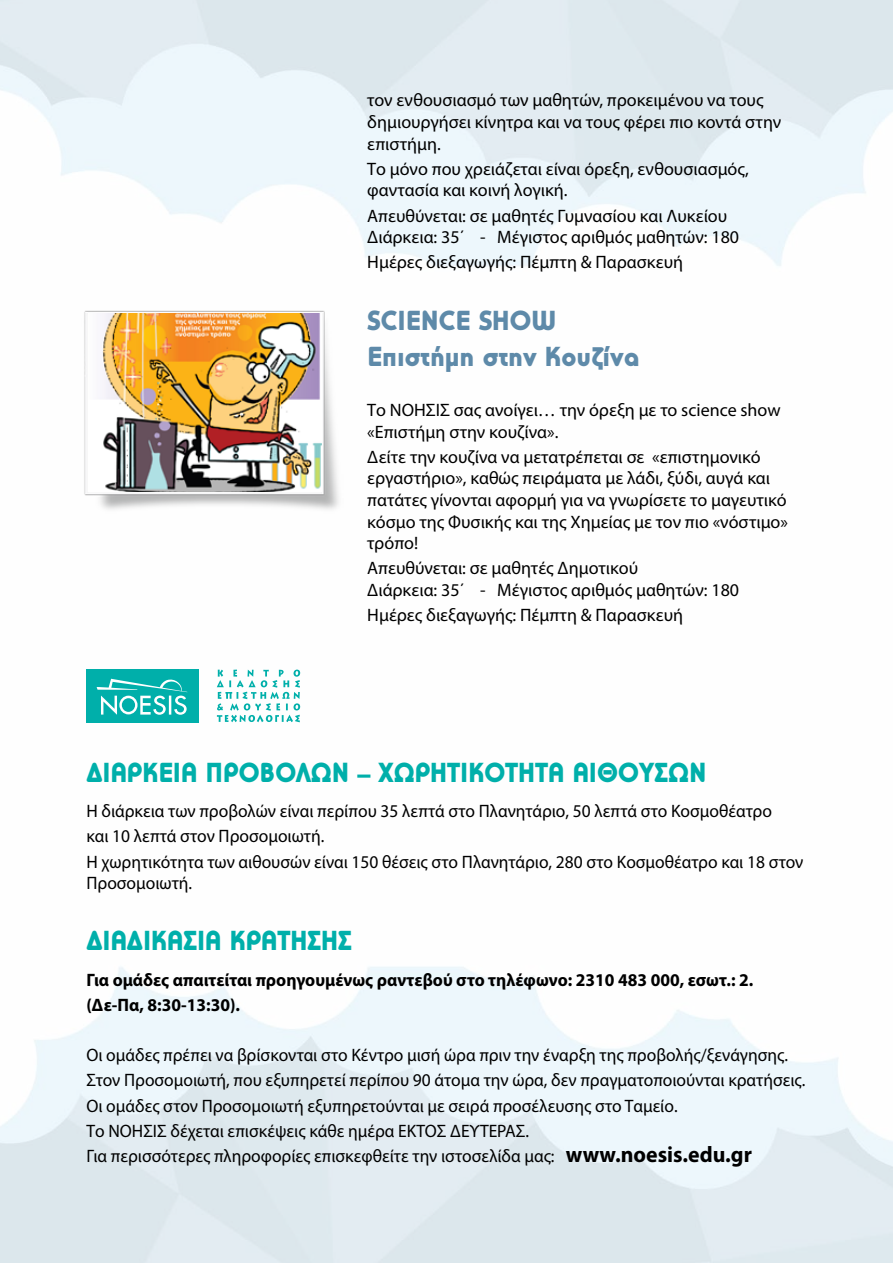
<style>
.page{position:relative;width:893px;height:1263px;background:#fff}
.page>*{position:absolute;margin:0;border:0;box-sizing:border-box;transform-origin:0 0}
.t1{font:900 27px "PF Universal";color:#00afaa}
.t2{font:900 27px/36px "PF Universal";color:#5e8aa9}
.t3{font:18px/21.6px "Myriad Pro";color:#000}
.t4{font:700 18px/25.2px "Myriad Pro";color:#000}
.s1{font-weight:700;font-size:22.5px}
</style>
<div class="page">
<img style="left:83px;top:310px;width:258px;height:202px">
<img style="left:88px;top:313px;width:233px;height:178px">
<div style="left:86px;top:670px;width:113px;height:53px;background:#00afaa"></div>
<svg style="left:97px;top:679px;width:90px;height:36px"></svg>
<svg style="left:217px;top:670px;width:83px;height:52px"></svg>
<p class="t3" style="left:367px;top:89px;width:415px">τον ενθουσιασμό των μαθητών, προκειμένου να τους δημιουργήσει κίνητρα και να τους φέρει πιο κοντά στην επιστήμη.</p>
<p class="t3" style="left:367px;top:158px;width:383px">Το μόνο που χρειάζεται είναι όρεξη, ενθουσιασμός, φαντασία και κοινή λογική.</p>
<p class="t3" style="left:367px;top:204px;width:373px">Απευθύνεται: σε μαθητές Γυμνασίου και Λυκείου<br>Διάρκεια: 35΄ - Μέγιστος αριθμός μαθητών: 180</p>
<p class="t3" style="left:367px;top:251px;width:317px">Ημέρες διεξαγωγής: Πέμπτη &amp; Παρασκευή</p>
<h1 class="t2" style="left:367px;top:302px;width:274px">SCIENCE SHOW<br>Επιστήμη στην Κουζίνα</h1>
<p class="t3" style="left:367px;top:399px;width:415px">Το ΝΟΗΣΙΣ σας ανοίγει… την όρεξη με το science show «Επιστήμη στην κουζίνα».</p>
<p class="t3" style="left:367px;top:446px;width:422px">Δείτε την κουζίνα να μετατρέπεται σε «επιστημονικό εργαστήριο», καθώς πειράματα με λάδι, ξύδι, αυγά και πατάτες γίνονται αφορμή για να γνωρίσετε το μαγευτικό κόσμο της Φυσικής και της Χημείας με τον πιο «νόστιμο» τρόπο!</p>
<p class="t3" style="left:367px;top:557px;width:373px">Απευθύνεται: σε μαθητές Δημοτικού<br>Διάρκεια: 35΄ - Μέγιστος αριθμός μαθητών: 180</p>
<p class="t3" style="left:367px;top:604px;width:317px">Ημέρες διεξαγωγής: Πέμπτη &amp; Παρασκευή</p>
<h1 class="t1" style="left:86px;top:756px;width:621px">ΔΙΑΡΚΕΙΑ ΠΡΟΒΟΛΩΝ – ΧΩΡΗΤΙΚΟΤΗΤΑ ΑΙΘΟΥΣΩΝ</h1>
<p class="t3" style="left:86px;top:798px;width:718px;line-height:25.2px">Η διάρκεια των προβολών είναι περίπου 35 λεπτά στο Πλανητάριο, 50 λεπτά στο Κοσμοθέατρο<br>και 10 λεπτά στον Προσομοιωτή.<br>Η χωρητικότητα των αιθουσών είναι 150 θέσεις στο Πλανητάριο, 280 στο Κοσμοθέατρο και 18 στον</p>
<p class="t3" style="left:86px;top:872px;width:107px">Προσομοιωτή.</p>
<h1 class="t1" style="left:86px;top:924px;width:267px">ΔΙΑΔΙΚΑΣΙΑ ΚΡΑΤΗΣΗΣ</h1>
<p class="t4" style="left:86px;top:966px;width:668px">Για ομάδες απαιτείται προηγουμένως ραντεβού στο τηλέφωνο: 2310 483 000, εσωτ.: 2. (Δε-Πα, 8:30-13:30).</p>
<p class="t3" style="left:86px;top:1042px;width:720px;line-height:25.2px">Οι ομάδες πρέπει να βρίσκονται στο Κέντρο μισή ώρα πριν την έναρξη της προβολής/ξενάγησης.<br>Στον Προσομοιωτή, που εξυπηρετεί περίπου 90 άτομα την ώρα, δεν πραγματοποιούνται κρατήσεις.<br>Οι ομάδες στον Προσομοιωτή εξυπηρετούνται με σειρά προσέλευσης στο Ταμείο.<br>Το ΝΟΗΣΙΣ δέχεται επισκέψεις κάθε ημέρα ΕΚΤΟΣ ΔΕΥΤΕΡΑΣ.<br>Για περισσότερες πληροφορίες επισκεφθείτε την ιστοσελίδα μας: <span class="s1">www.noesis.edu.gr</span></p>
</div>
